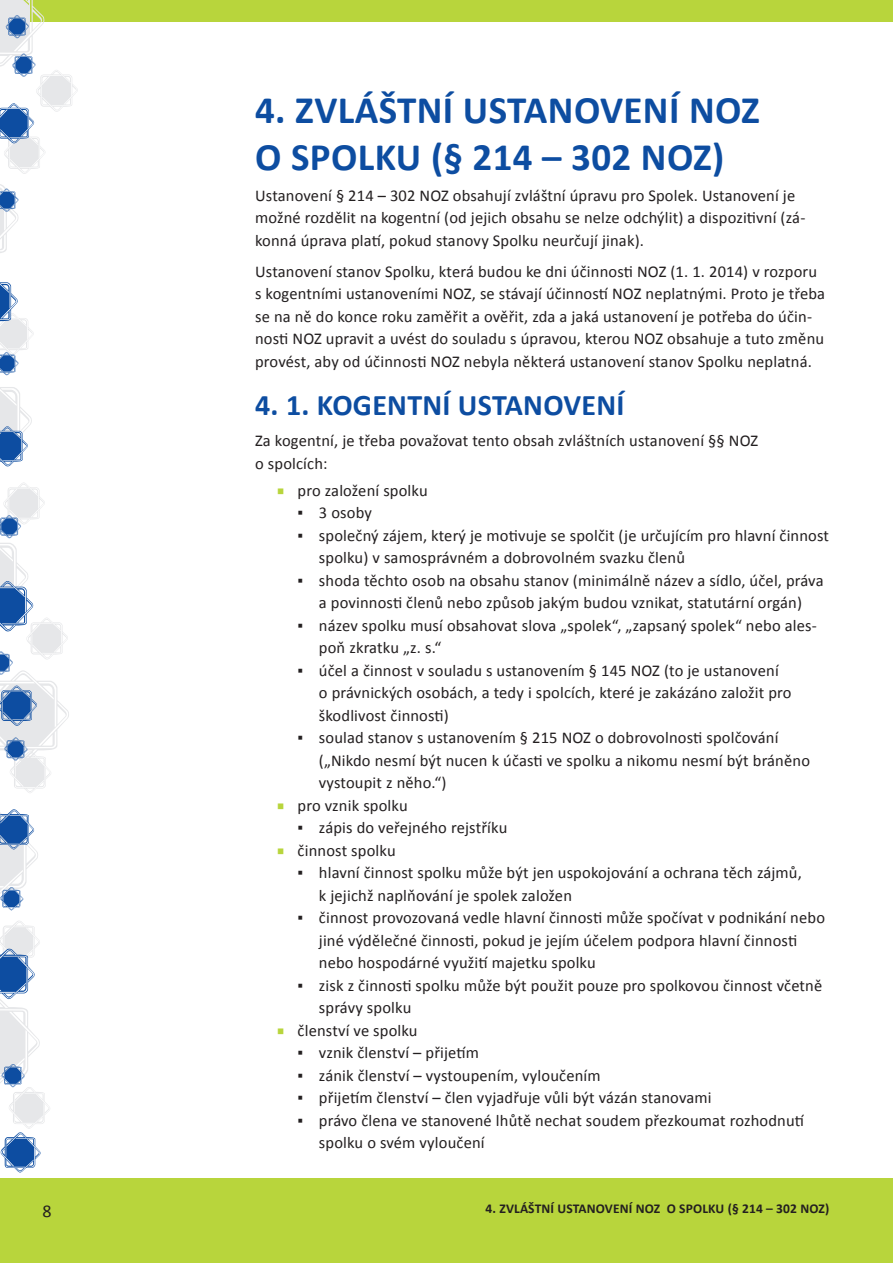
<style>
.page{position:relative;width:893px;height:1263px;background:#fff}
.page>*{position:absolute;margin:0;border:0;box-sizing:border-box;transform-origin:0 0}
.H1{font:700 39px/46.8px "Calibri";letter-spacing:.01em;color:#0d4da1}
.t1{font:700 30px "Calibri";letter-spacing:.01em;color:#0d4da1}
.t2{font:18px "Calibri";color:#231f20}
.t3{font:16.5px/22.5px "Calibri";letter-spacing:.01em;color:#231f20}
.t4{font:700 13.5px "Calibri";letter-spacing:.01em;color:#231f20}
.s1{font-size:24px;color:#b8d53c}
</style>
<div class="page">
<div style="left:0;top:0;width:893px;height:21px;background:#b8d53c"></div>
<svg style="left:0;top:0;width:78px;height:253px"></svg>
<svg style="left:0;top:282px;width:34px;height:185px"></svg>
<svg style="left:0;top:921px;width:50px;height:252px"></svg>
<svg style="left:0;top:482px;width:69px;height:311px"></svg>
<svg style="left:0;top:809px;width:38px;height:102px"></svg>
<div style="left:0;top:1178px;width:893px;height:85px;background:#b8d53c"></div>
<p class="H1" style="left:255px;top:86px;width:506px">4. ZVLÁŠTNÍ USTANOVENÍ NOZ<br>O SPOLKU (§ 214 – 302 NOZ)</p>
<p class="t3" style="left:255px;top:184px;width:552px">Ustanovení § 214 – 302 NOZ obsahují zvláštní úpravu pro Spolek. Ustanovení je možné rozdělit na kogentní (od jejich obsahu se nelze odchýlit) a dispozitivní (zá&shy;konná úprava platí, pokud stanovy Spolku neurčují jinak).</p>
<p class="t3" style="left:255px;top:260px;width:572px">Ustanovení stanov Spolku, která budou ke dni účinnosti NOZ (1. 1. 2014) v rozporu s kogentními ustanoveními NOZ, se stávají účinností NOZ neplatnými. Proto je třeba se na ně do konce roku zaměřit a ověřit, zda a jaká ustanovení je potřeba do účin&shy;nosti NOZ upravit a uvést do souladu s úpravou, kterou NOZ obsahuje a tuto změnu provést, aby od účinnosti NOZ nebyla některá ustanovení stanov Spolku neplatná.</p>
<h2 class="t1" style="left:255px;top:386px;width:371px">4. 1. KOGENTNÍ USTANOVENÍ</h2>
<p class="t3" style="left:255px;top:430px;width:504px">Za kogentní, je třeba považovat tento obsah zvláštních ustanovení §§ NOZ o spolcích:</p>
<p class="t3" style="left:276px;top:479px;width:153px"><span class="s1">▪</span> pro založení spolku</p>
<p class="t3" style="left:298px;top:501px;width:76px">▪ 3 osoby</p>
<p class="t3" style="left:319px;top:524px;width:512px;text-indent:-21px">▪ společný zájem, který je motivuje se spolčit (je určujícím pro hlavní činnost spolku) v samosprávném a dobrovolném svazku členů</p>
<p class="t3" style="left:298px;top:569px;width:527px;text-align:center">▪ shoda těchto osob na obsahu stanov (minimálně název a sídlo, účel, práva a povinnosti členů nebo způsob jakým budou vznikat, statutární orgán)</p>
<p class="t3" style="left:319px;top:614px;width:499px;text-indent:-21px">▪ název spolku musí obsahovat slova „spolek“, „zapsaný spolek“ nebo ales&shy;poň zkratku „z. s.“</p>
<p class="t3" style="left:319px;top:659px;width:474px;text-indent:-21px">▪ účel a činnost v souladu s ustanovením § 145 NOZ (to je ustanovení<br>o právnických osobách, a tedy i spolcích, které je zakázáno založit pro škodlivost činnosti)</p>
<p class="t3" style="left:319px;top:726px;width:493px;text-indent:-21px">▪ soulad stanov s ustanovením § 215 NOZ o dobrovolnosti spolčování („Nikdo nesmí být nucen k účasti ve spolku a nikomu nesmí být bráněno vystoupit z něho.“)</p>
<p class="t3" style="left:276px;top:794px;width:133px"><span class="s1">▪</span> pro vznik spolku</p>
<p class="t3" style="left:298px;top:816px;width:211px">▪ zápis do veřejného rejstříku</p>
<p class="t3" style="left:276px;top:839px;width:121px"><span class="s1">▪</span> činnost spolku</p>
<p class="t3" style="left:319px;top:861px;width:484px;text-indent:-21px">▪ hlavní činnost spolku může být jen uspokojování a ochrana těch zájmů, k jejichž naplňování je spolek založen</p>
<p class="t3" style="left:319px;top:906px;width:508px;text-indent:-21px">▪ činnost provozovaná vedle hlavní činnosti může spočívat v podnikání nebo jiné výdělečné činnosti, pokud je jejím účelem podpora hlavní činnosti nebo hospodárné využití majetku spolku</p>
<p class="t3" style="left:319px;top:974px;width:505px;text-indent:-21px">▪ zisk z činnosti spolku může být použit pouze pro spolkovou činnost včetně správy spolku</p>
<p class="t3" style="left:276px;top:1019px;width:143px"><span class="s1">▪</span> členství ve spolku</p>
<p class="t3" style="left:298px;top:1041px;width:183px">▪ vznik členství – přijetím</p>
<p class="t3" style="left:298px;top:1064px;width:305px">▪ zánik členství – vystoupením, vyloučením</p>
<p class="t3" style="left:298px;top:1086px;width:415px">▪ přijetím členství – člen vyjadřuje vůli být vázán stanovami</p>
<p class="t3" style="left:319px;top:1109px;width:487px;text-indent:-21px">▪ právo člena ve stanovené lhůtě nechat soudem přezkoumat rozhodnutí spolku o svém vyloučení</p>
<p class="t2" style="left:43px;top:1199px;width:11px">8</p>
<p class="t4" style="left:486px;top:1200px;width:345px">4. ZVLÁŠTNÍ USTANOVENÍ NOZ O SPOLKU (§ 214 – 302 NOZ)</p>
</div>
